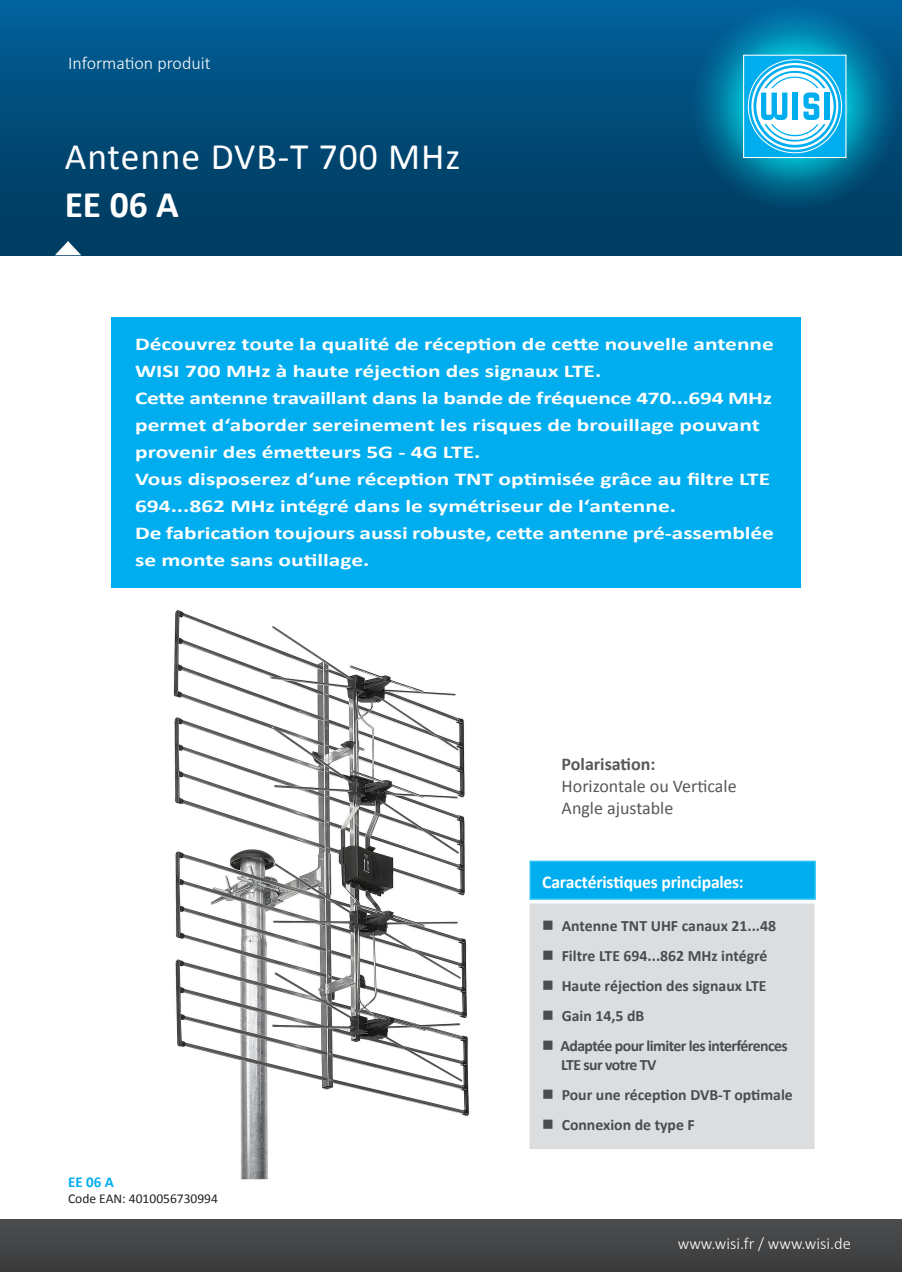
<style>
.page{position:relative;width:902px;height:1272px;background:#fff}
.page>*{position:absolute;margin:0;border:0;box-sizing:border-box;transform-origin:0 0}
.Headline_H1_25pt_-_l{font:37.5px "Calibri";letter-spacing:.025em;color:#fff}
.Headline_H1_25pt_-_b{font:700 37.5px "Calibri";color:#fff}
.Headline_H3_11_Pt{font:700 18px/27px "Calibri";color:#fff;scale:1.3 1}
.Adresse_9_Pt{font:18px "Calibri";color:#57585a}
.Headline_H3_11_Pt-2{font:700 18px "Calibri";color:#fff}
.t1{font:300 18px "Calibri";color:#fff}
.Adresse_9_Pt-2{font:700 18px "Calibri";color:#57585a}
.t2{font:300 16.5px "Calibri";color:#fff}
.t3{font:700 15.75px "Calibri";color:#4b4c4d}
.t4{font:700 15.75px/18.9px "Calibri";letter-spacing:-.035em;color:#4b4c4d}
.Body_Text{font:700 15px "Calibri";color:#00aeef}
.Body_Text-2{font:13.5px "Calibri";color:#231f20}
</style>
<div class="page">
<div style="left:0;top:0;width:901px;height:255px;background:linear-gradient(to bottom,#01609a,#00385a)"></div>
<div style="left:690px;top:4px;width:208px;height:205px;background:linear-gradient(to bottom,#0167a0,#00466a);border-radius:50%"></div>
<svg style="left:703px;top:15px;width:182px;height:182px;background:#006b95"></svg>
<svg style="left:716px;top:31px;width:156px;height:150px;background:#0393b4"></svg>
<div style="left:743px;top:55px;width:102px;height:102px;background:#00aeef"></div>
<svg style="left:747px;top:59px;width:95px;height:94px"></svg>
<svg style="left:748px;top:60px;width:92px;height:92px"></svg>
<svg style="left:751px;top:63px;width:87px;height:87px"></svg>
<svg style="left:753px;top:65px;width:83px;height:83px"></svg>
<svg style="left:756px;top:68px;width:77px;height:77px"></svg>
<div style="left:824px;top:93px;width:5px;height:27px;background:#00aeef"></div>
<svg style="left:761px;top:70px;width:64px;height:73px"></svg>
<div style="left:743px;top:55px;width:103px;height:103px;border:1px solid #fff"></div>
<svg style="left:55px;top:241px;width:26px;height:14px"></svg>
<div style="left:0;top:1219px;width:901px;height:52px;background:#454647"></div>
<img style="left:111px;top:587px;width:497px;height:593px">
<div style="left:529px;top:903px;width:285px;height:245px;background:#dcdddf;border:2px solid #dcdddf"></div>
<div style="left:529px;top:860px;width:286px;height:39px;background:#00aeef;border:2px solid #2bc4f3"></div>
<div style="left:111px;top:317px;width:689px;height:270px;background:#00aeef"></div>
<p class="t1" style="left:68px;top:52px;width:144px">Information produit</p>
<p class="Headline_H1_25pt_-_l" style="left:65px;top:133px;width:397px">Antenne DVB-T 700 MHz</p>
<p class="Headline_H1_25pt_-_b" style="left:65px;top:181px;width:116px">EE 06 A</p>
<p class="Headline_H3_11_Pt" style="left:135px;top:330px;width:493px">Découvrez toute la qualité de réception de cette nouvelle antenne<br>WISI 700 MHz à haute réjection des signaux LTE.</p>
<p class="Headline_H3_11_Pt" style="left:135px;top:384px;width:491px">Cette antenne travaillant dans la bande de fréquence 470...694 MHz permet d‘aborder sereinement les risques de brouillage pouvant provenir des émetteurs 5G - 4G LTE.</p>
<p class="Headline_H3_11_Pt" style="left:135px;top:465px;width:490px">Vous disposerez d‘une réception TNT optimisée grâce au filtre LTE<br>694...862 MHz intégré dans le symétriseur de l‘antenne.</p>
<p class="Headline_H3_11_Pt" style="left:135px;top:519px;width:493px">De fabrication toujours aussi robuste, cette antenne pré-assemblée se monte sans outillage.</p>
<p class="Adresse_9_Pt-2" style="left:561px;top:752px;width:95px">Polarisation:</p>
<p class="Adresse_9_Pt" style="left:561px;top:774px;width:176px">Horizontale ou Verticale</p>
<p class="Adresse_9_Pt" style="left:561px;top:796px;width:113px">Angle ajustable</p>
<p class="Body_Text" style="left:68px;top:1172px;width:47px">EE 06 A</p>
<p class="Body_Text-2" style="left:68px;top:1190px;width:151px">Code EAN: 4010056730994</p>
<p class="Headline_H3_11_Pt-2" style="left:542px;top:870px;width:203px">Caractéristiques principales:</p>
<p class="t3" style="left:561px;top:916px;width:216px">Antenne TNT UHF canaux 21...48</p>
<p class="t3" style="left:561px;top:946px;width:207px">Filtre LTE 694...862 MHz intégré</p>
<p class="t3" style="left:561px;top:976px;width:206px">Haute réjection des signaux LTE</p>
<p class="t3" style="left:561px;top:1006px;width:84px">Gain 14,5 dB</p>
<p class="t4" style="left:560px;top:1036px;width:229px">Adaptée pour limiter les interférences<br>LTE sur votre TV</p>
<p class="t3" style="left:561px;top:1085px;width:233px">Pour une réception DVB-T optimale</p>
<p class="t3" style="left:561px;top:1115px;width:135px">Connexion de type F</p>
<p class="t2" style="left:677px;top:1233px;width:175px">www.wisi.fr / www.wisi.de</p>
</div>
